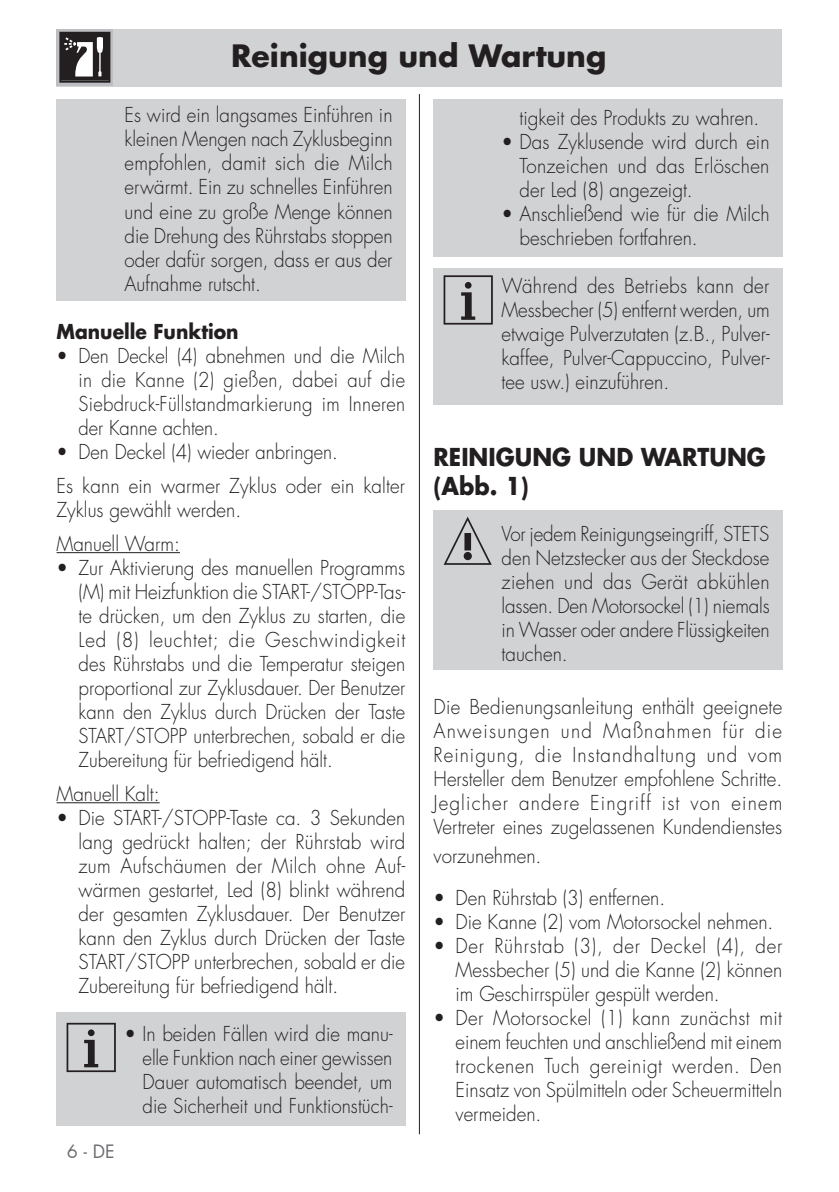
<style>
.page{position:relative;width:839px;height:1192px;background:#fff}
.page>*{position:absolute;margin:0;border:0;box-sizing:border-box;transform-origin:0 0}
.Testo{font:700 30px "Futura Std";color:#231f20}
.testo_tab{font:700 24px "Futura Std";color:#231f20;scale:.94 1}
.testo_tab-2{font:300 20px/24px "Futura Std";color:#231f20;text-align:justify;scale:.94 1}
.testo_tab-3{font:300 20px/24px "Futura Std";color:#231f20;text-align:justify;scale:.92 1}
.testo_tab-4{font:700 20px "Futura Std";color:#231f20;scale:.94 1}
.t1{font:18px "Futura";color:#6c6d70}
</style>
<div class="page">
<hr style="left:419px;top:94px;width:1px;height:1040px;background:#231f20">
<div style="left:57px;top:29px;width:725px;height:58px;background:#d1d2d4"></div>
<div style="left:433px;top:510px;width:349px;height:160px;background:#d1d2d4"></div>
<div style="left:57px;top:1012px;width:349px;height:113px;background:#d1d2d4"></div>
<div style="left:57px;top:99px;width:349px;height:201px;background:#d1d2d4"></div>
<div style="left:433px;top:268px;width:349px;height:136px;background:#d1d2d4"></div>
<svg style="left:57px;top:29px;width:56px;height:56px"></svg>
<svg style="left:59px;top:32px;width:51px;height:51px;background:#5c595a"></svg>
<hr style="left:57px;top:552px;width:123px;height:1px;background:#231f20">
<hr style="left:57px;top:802px;width:103px;height:1px;background:#231f20">
<svg style="left:67px;top:1022px;width:49px;height:50px"></svg>
<div style="left:433px;top:99px;width:349px;height:158px;background:#d1d2d4"></div>
<svg style="left:444px;top:275px;width:49px;height:49px"></svg>
<svg style="left:444px;top:516px;width:48px;height:49px"></svg>
<p class="Testo" style="left:231px;top:36px;width:377px">Reinigung und Wartung</p>
<p class="testo_tab-2" style="left:520px;top:107px;width:257px">tigkeit des Produkts zu wahren.</p>
<p class="testo_tab-2" style="left:520px;top:131px;width:267px;text-indent:-18px">• Das Zyklusende wird durch ein Tonzeichen und das Erlöschen der Led (8) angezeigt.</p>
<p class="testo_tab-2" style="left:520px;top:203px;width:267px;text-indent:-18px">• Anschließend wie für die Milch beschrieben fortfahren.</p>
<p class="testo_tab-2" style="left:502px;top:275px;width:287px">Während des Betriebs kann der Messbecher (5) entfernt werden, um etwaige Pulverzutaten (z.B., Pulver&shy;kaffee, Pulver-Cappuccino, Pulver&shy;tee usw.) einzuführen.</p>
<p class="testo_tab-2" style="left:125px;top:104px;width:287px">Es wird ein langsames Einführen in kleinen Mengen nach Zyklusbeginn empfohlen, damit sich die Milch erwärmt. Ein zu schnelles Einführen und eine zu große Menge können die Drehung des Rührstabs stoppen oder dafür sorgen, dass er aus der Aufnahme rutscht.</p>
<p class="testo_tab-4" style="left:57px;top:318px;width:195px">Manuelle Funktion</p>
<p class="testo_tab-3" style="left:79px;top:344px;width:357px;text-indent:-22px">• Den Deckel (4) abnehmen und die Milch in die Kanne (2) gießen, dabei auf die Siebdruck-Füllstandmarkierung im Inneren der Kanne achten.</p>
<p class="testo_tab-3" style="left:57px;top:440px;width:307px">• Den Deckel (4) wieder anbringen.</p>
<p class="testo_tab-2" style="left:57px;top:474px;width:372px">Es kann ein warmer Zyklus oder ein kalter<br>Zyklus gewählt werden.</p>
<p class="testo_tab-2" style="left:57px;top:532px;width:133px">Manuell Warm:</p>
<p class="testo_tab-2" style="left:79px;top:556px;width:349px;text-indent:-22px">• Zur Aktivierung des manuellen Programms (M) mit Heizfunktion die START-/STOPP-Tas&shy;te drücken, um den Zyklus zu starten, die Led (8) leuchtet; die Geschwindigkeit des Rührstabs und die Temperatur steigen proportional zur Zyklusdauer. Der Benutzer kann den Zyklus durch Drücken der Taste START/STOPP unterbrechen, sobald er die Zubereitung für befriedigend hält.</p>
<p class="testo_tab-2" style="left:57px;top:782px;width:111px">Manuell Kalt:</p>
<p class="testo_tab-2" style="left:79px;top:806px;width:349px;text-indent:-22px">• Die START-/STOPP-Taste ca. 3 Sekunden lang gedrückt halten; der Rührstab wird zum Aufschäumen der Milch ohne Auf&shy;wärmen gestartet, Led (8) blinkt während der gesamten Zyklusdauer. Der Benutzer kann den Zyklus durch Drücken der Taste START/STOPP unterbrechen, sobald er die Zubereitung für befriedigend hält.</p>
<p class="testo_tab-2" style="left:143px;top:1022px;width:267px;text-indent:-18px">• In beiden Fällen wird die manu&shy;elle Funktion nach einer gewissen Dauer automatisch beendet, um die Sicherheit und Funktionstüch-</p>
<p class="testo_tab" style="left:434px;top:441px;width:355px">REINIGUNG UND WARTUNG</p>
<p class="testo_tab" style="left:434px;top:470px;width:103px">(Abb. 1)</p>
<p class="testo_tab-2" style="left:502px;top:522px;width:287px">Vor jedem Reinigungseingriff, STETS den Netzstecker aus der Steckdose ziehen und das Gerät abkühlen lassen. Den Motorsockel (1) niemals in Wasser oder andere Flüssigkeiten tauchen.</p>
<p class="testo_tab-2" style="left:434px;top:695px;width:373px">Die Bedienungsanleitung enthält geeignete Anweisungen und Maßnahmen für die Reinigung, die Instandhaltung und vom Hersteller dem Benutzer empfohlene Schritte.<br>Jeglicher andere Eingriff ist von einem Vertreter eines zugelassenen Kundendienstes</p>
<p class="testo_tab-2" style="left:434px;top:844px;width:116px">vorzunehmen.</p>
<p class="testo_tab-2" style="left:434px;top:886px;width:248px">• Den Rührstab (3) entfernen.</p>
<p class="testo_tab-2" style="left:434px;top:910px;width:363px">• Die Kanne (2) vom Motorsockel nehmen.</p>
<p class="testo_tab-2" style="left:456px;top:934px;width:349px;text-indent:-22px">• Der Rührstab (3), der Deckel (4), der Messbecher (5) und die Kanne (2) können im Geschirrspüler gespült werden.</p>
<p class="testo_tab-2" style="left:456px;top:1006px;width:349px;text-indent:-22px">• Der Motorsockel (1) kann zunächst mit einem feuchten und anschließend mit einem trockenen Tuch gereinigt werden. Den Einsatz von Spülmitteln oder Scheuermitteln vermeiden.</p>
<p class="t1" style="left:67px;top:1139px;width:49px">6 - DE</p>
</div>
